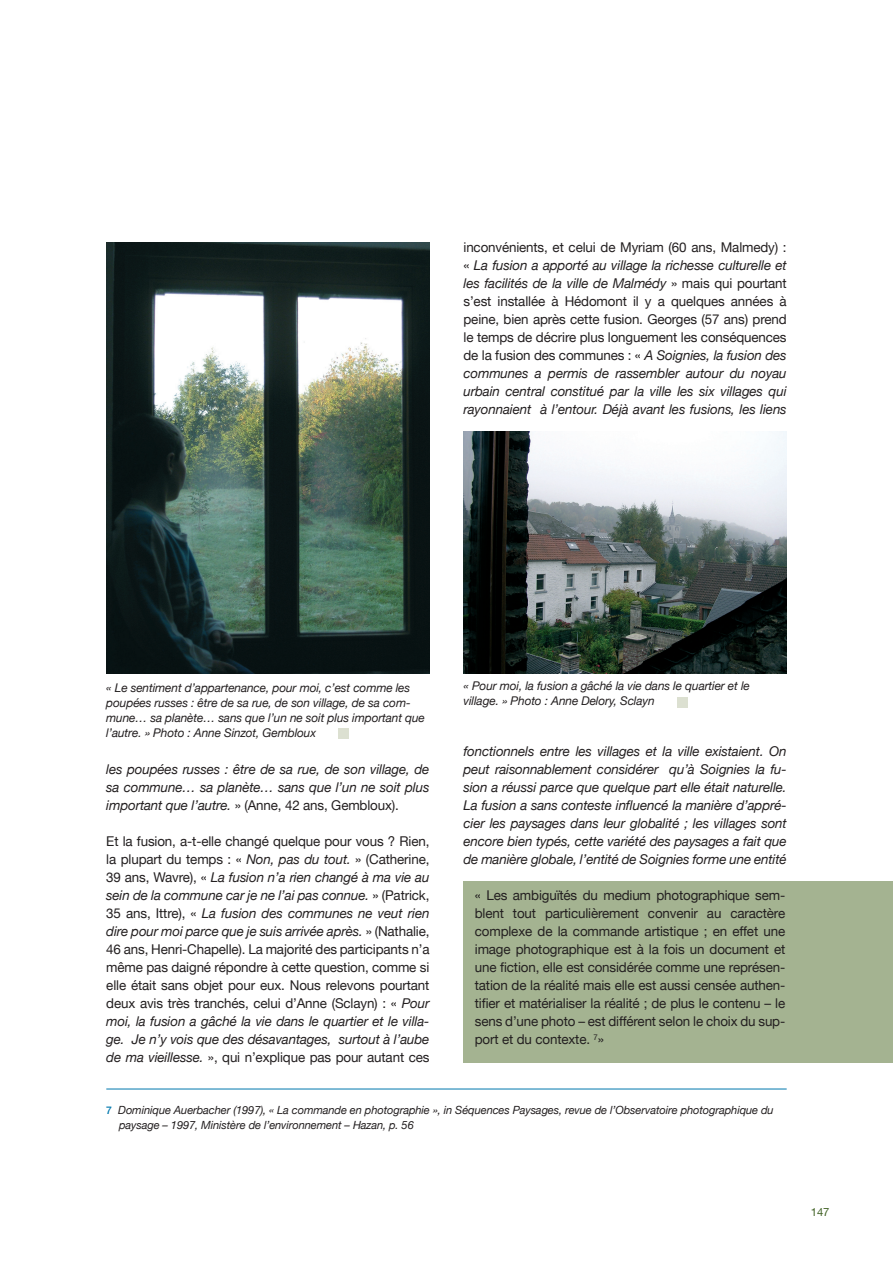
<style>
.page{position:relative;width:893px;height:1263px;background:#fff}
.page>*{position:absolute;margin:0;border:0;box-sizing:border-box;transform-origin:0 0}
.NEW_-_texte{font:13.5px/18px "Helvetica Neue LT";letter-spacing:-.01em;color:#231f20;text-align:justify}
.NEW_-_texte-2{font:italic 13.5px/18px "Helvetica Neue LT";letter-spacing:-.01em;color:#231f20;text-align:justify}
.légendes{font:italic 12px/15px "Helvetica Neue LT";letter-spacing:-.01em;color:#231f20}
.NEW_-_notes{font:italic 11.25px/15px "Helvetica Neue LT";letter-spacing:-.01em;color:#231f20}
.t1{font:11.25px "Helvetica Neue LT";color:#406124}
.s1{font-style:normal}
.s2{font-style:italic}
.s3{font-weight:500;font-style:normal;font-size:10.5px;color:#0078ae}
</style>
<div class="page">
<img style="left:106px;top:242px;width:324px;height:431px">
<div style="left:338px;top:728px;width:11px;height:11px;background:#dce0d1"></div>
<img style="left:463px;top:431px;width:324px;height:242px">
<div style="left:677px;top:697px;width:11px;height:11px;background:#dce0d1"></div>
<div style="left:463px;top:882px;width:430px;height:181px;background:#a4b391"></div>
<hr style="left:106px;top:1089px;width:681px;height:1px;background:#0078ae">
<p class="NEW_-_texte-2" style="left:463px;top:238px;width:325px"><span class="s1">inconvénients, et celui de Myriam (60 ans, Malmedy) : «</span> La fusion a apporté au village la richesse culturelle et les facilités de la ville de Malmédy <span class="s1">» mais qui pourtant s’est installée à Hédomont il y a quelques années à peine, bien après cette fusion. Georges (57 ans) prend le temps de décrire plus longuement les conséquences de la fusion des communes : «</span> A Soignies, la fusion des communes a permis de rassembler autour du noyau urbain central constitué par la ville les six villages qui rayonnaient à l’entour. Déjà avant les fusions, les liens</p>
<p class="légendes" style="left:106px;top:680px;width:320px">« Le sentiment d’appartenance, pour moi, c’est comme les poupées russes : être de sa rue, de son village, de sa com&shy;mune… sa planète… sans que l’un ne soit plus important que l’autre. » Photo : Anne Sinzot, Gembloux</p>
<p class="NEW_-_texte-2" style="left:106px;top:760px;width:325px">les poupées russes : être de sa rue, de son village, de sa commune… sa planète… sans que l’un ne soit plus important que l’autre. <span class="s1">» (Anne, 42 ans, Gembloux).</span></p>
<p class="NEW_-_texte" style="left:106px;top:832px;width:325px">Et la fusion, a-t-elle changé quelque pour vous ? Rien, la plupart du temps : « <span class="s2">Non, pas du tout.</span> » (Catherine, 39 ans, Wavre), « <span class="s2">La fusion n’a rien changé à ma vie au sein de la commune car je ne l’ai pas connue.</span> » (Patrick, 35 ans, Ittre), « <span class="s2">La fusion des communes ne veut rien dire pour moi parce que je suis arrivée après.</span> » (Nathalie, 46 ans, Henri-Chapelle). La majorité des participants n’a même pas daigné répondre à cette question, comme si elle était sans objet pour eux. Nous relevons pourtant deux avis très tranchés, celui d’Anne (Sclayn) : « <span class="s2">Pour moi, la fusion a gâché la vie dans le quartier et le villa&shy;ge. Je n’y vois que des désavantages, surtout à l’aube de ma vieillesse.</span> », qui n’explique pas pour autant ces</p>
<p class="légendes" style="left:463px;top:678px;width:288px">« Pour moi, la fusion a gâché la vie dans le quartier et le village. » Photo : Anne Delory, Sclayn</p>
<p class="NEW_-_texte-2" style="left:463px;top:742px;width:325px">fonctionnels entre les villages et la ville existaient. On peut raisonnablement considérer qu’à Soignies la fu&shy;sion a réussi parce que quelque part elle était naturelle.<br>La fusion a sans conteste influencé la manière d’appré&shy;cier les paysages dans leur globalité ; les villages sont encore bien typés, cette variété des paysages a fait que de manière globale, l’entité de Soignies forme une entité</p>
<p class="NEW_-_texte" style="left:475px;top:886px;width:312px">« Les ambiguïtés du medium photographique sem&shy;blent tout particulièrement convenir au caractère complexe de la commande artistique ; en effet une image photographique est à la fois un document et une fiction, elle est considérée comme une représen&shy;tation de la réalité mais elle est aussi censée authen&shy;tifier et matérialiser la réalité ; de plus le contenu – le sens d’une photo – est différent selon le choix du sup&shy;port et du contexte. <sup>7</sup>»</p>
<p class="NEW_-_notes" style="left:119px;top:1102px;width:656px;text-indent:-13px"><span class="s3">7</span> Dominique Auerbacher (1997), « La commande en photographie », in Séquences Paysages, revue de l’Observatoire photographique du paysage – 1997, Ministère de l’environnement – Hazan, p. 56</p>
<p class="t1" style="left:811px;top:1205px;width:20px">147</p>
</div>
